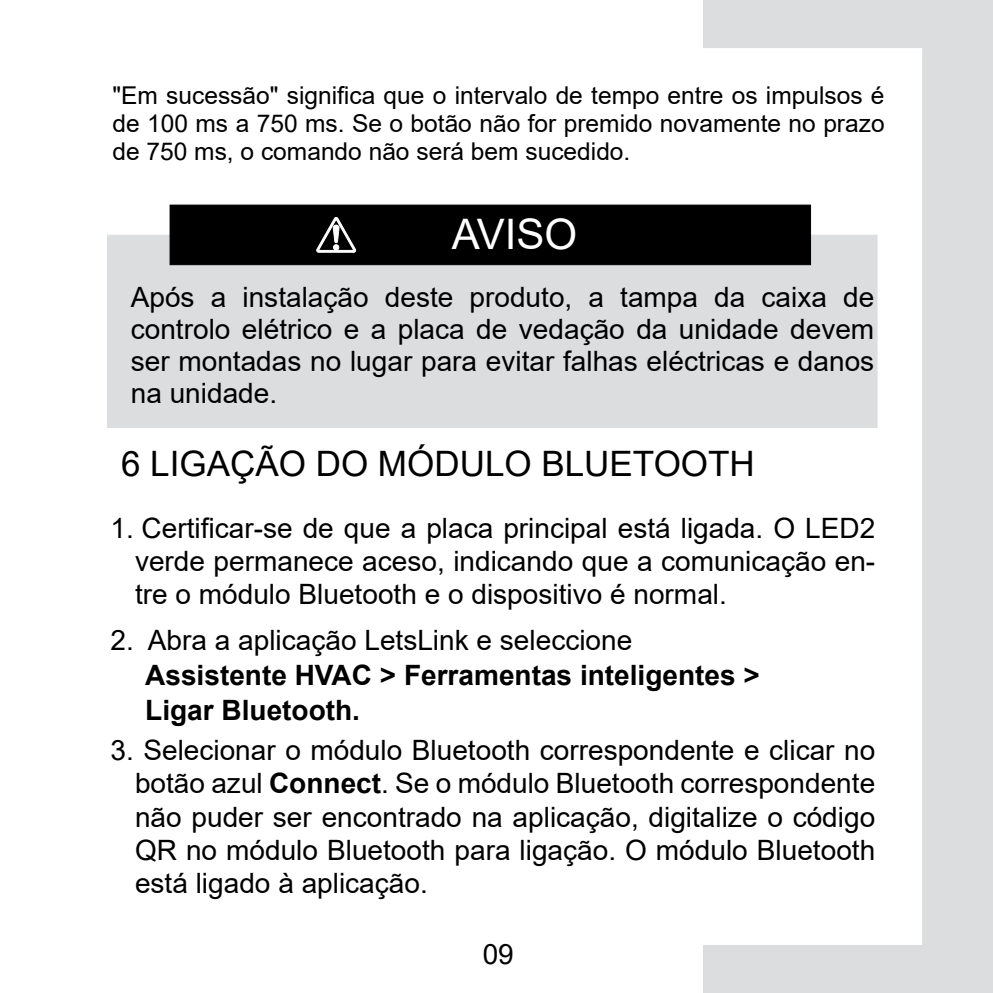
<style>
.page{position:relative;width:993px;height:993px;background:#fff}
.page>*{position:absolute;margin:0;border:0;box-sizing:border-box;transform-origin:0 0}
.t1{font:42px "Arial";color:#fff}
.t2{font:35px "Arial";color:#000}
.t3{font:28px/33.2px "Arial";color:#000;text-align:justify}
.t4{font:700 28px/35px "Arial";color:#000}
.t5{font:24.5px/28px "Arial";color:#000;text-align:justify}
.s1{font-weight:700}
</style>
<div class="page">
<svg style="left:703px;top:0;width:289px;height:992px"></svg>
<div style="left:107px;top:235px;width:769px;height:192px;background:#dcdddf"></div>
<div style="left:170px;top:205px;width:640px;height:59px;background:#000"></div>
<svg style="left:316px;top:217px;width:39px;height:35px"></svg>
<p class="t5" style="left:112px;top:81px;width:773px">"Em sucessão" significa que o intervalo de tempo entre os impulsos é de 100 ms a 750 ms. Se o botão não for premido novamente no prazo de 750 ms, o comando não será bem sucedido.</p>
<h1 class="t1" style="left:452px;top:205px;width:127px">AVISO</h1>
<p class="t3" style="left:131px;top:281px;width:744px;line-height:31.8px">Após a instalação deste produto, a tampa da caixa de controlo elétrico e a placa de vedação da unidade devem ser montadas no lugar para evitar falhas eléctricas e danos na unidade.</p>
<p class="t2" style="left:121px;top:440px;width:635px">6 LIGAÇÃO DO MÓDULO BLUETOOTH</p>
<p class="t3" style="left:135px;top:511px;width:741px;text-indent:-24px">1. Certificar-se de que a placa principal está ligada. O LED2 verde permanece aceso, indicando que a comunicação en&shy;tre o módulo Bluetooth e o dispositivo é normal.</p>
<p class="t3" style="left:110px;top:623px;width:523px">2. Abra a aplicação LetsLink e seleccione</p>
<p class="t4" style="left:145px;top:657px;width:616px">Assistente HVAC &gt; Ferramentas inteligentes &gt;<br>Ligar Bluetooth.</p>
<p class="t3" style="left:135px;top:733px;width:741px;text-indent:-24px">3. Selecionar o módulo Bluetooth correspondente e clicar no botão azul <span class="s1">Connect</span>. Se o módulo Bluetooth correspondente não puder ser encontrado na aplicação, digitalize o código QR no módulo Bluetooth para ligação. O módulo Bluetooth está ligado à aplicação.</p>
<p class="t3" style="left:482px;top:936px;width:33px">09</p>
</div>
